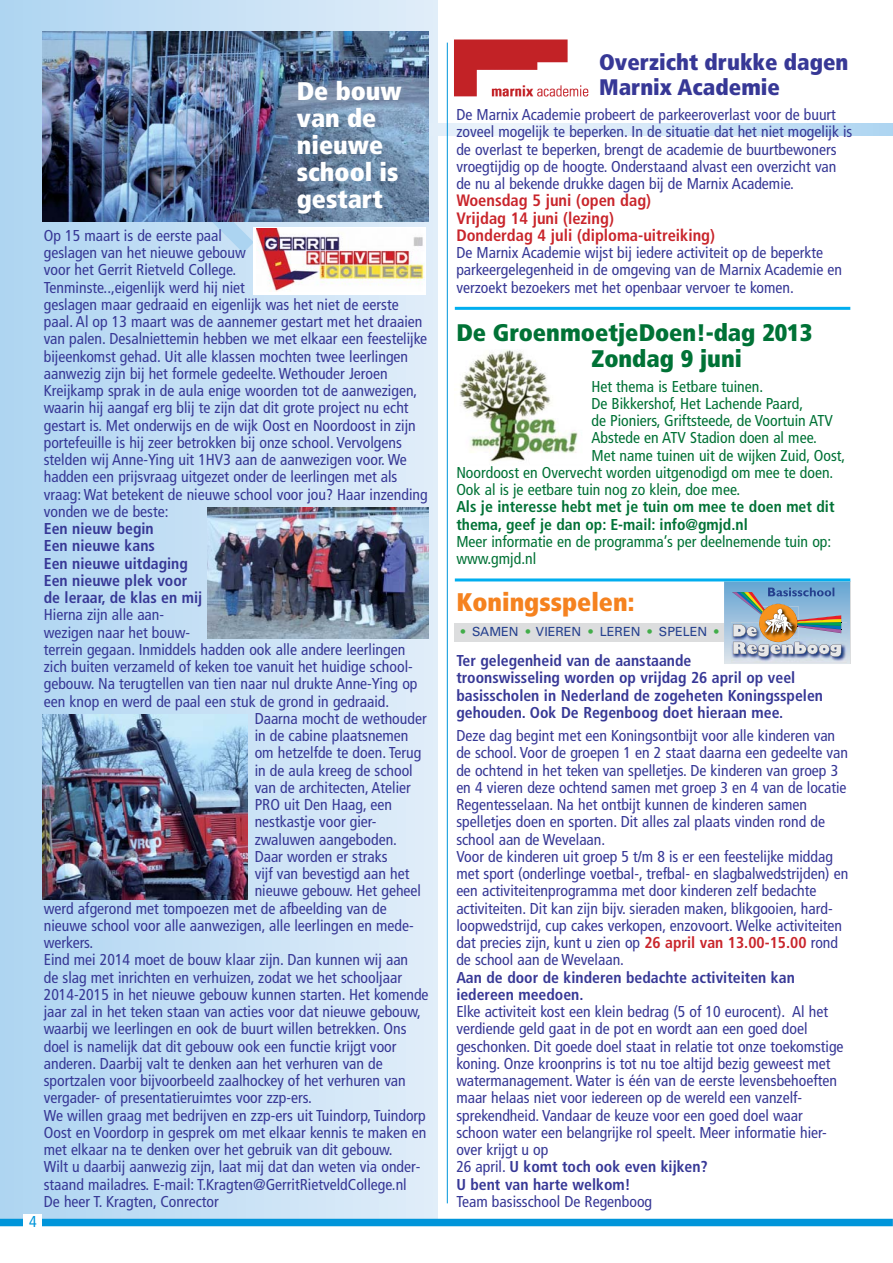
<style>
.page{position:relative;width:893px;height:1263px;background:#fff}
.page>*{position:absolute;margin:0;border:0;box-sizing:border-box;transform-origin:0 0}
.t1{font:900 condensed 25.5px/27px "Frutiger";color:#fff}
.t2{font:900 condensed 25.5px "Frutiger";color:#f5821f}
.t3{font:900 condensed 24px/25.5px "Frutiger";color:#007236}
.t4{font:900 condensed 22.5px "Frutiger";color:#373896}
.t5{font:700 condensed 16.5px/17.2px "Frutiger";color:#c9252b}
.t6{font:condensed 15.75px/17.2px "Frutiger";color:#373896}
.t7{font:condensed 15.75px/17.2px "Frutiger";color:#007236}
.t8{font:700 condensed 15.75px/17.2px "Frutiger";color:#373896}
.t9{font:700 condensed 15.75px/17.2px "Frutiger";color:#007236}
.t10{font:condensed 15.75px "Frutiger";color:#0095da}
.t11{font:12.6px "Univers+KDNQLH";color:#25408e}
.s1{color:#41ad49}
.s2{font-weight:700;color:#c9252b}
.s3{font-weight:700}
</style>
<div class="page">
<div style="left:0;top:0;width:438px;height:1219px;background:linear-gradient(to right,#aed5f1,#e0edf9)"></div>
<div style="left:0;top:1219px;width:892px;height:7px;background:#0095da"></div>
<div style="left:24px;top:1214px;width:18px;height:48px;background:#fff"></div>
<svg style="left:429px;top:123px;width:463px;height:12px;background:#d2e6f6"></svg>
<img style="left:207px;top:508px;width:221px;height:130px">
<div style="left:455px;top:623px;width:270px;height:19px;background:#dcddde"></div>
<img style="left:724px;top:582px;width:126px;height:82px">
<hr style="left:447px;top:43px;width:1px;height:1160px;background:#0095da">
<hr style="left:455px;top:307px;width:395px;height:3px;background:#00aeef">
<hr style="left:455px;top:578px;width:395px;height:3px;background:#00aeef">
<img style="left:42px;top:714px;width:205px;height:185px">
<img style="left:42px;top:32px;width:387px;height:189px">
<img style="left:459px;top:350px;width:119px;height:112px">
<img style="left:454px;top:39px;width:135px;height:58px">
<div style="left:253px;top:227px;width:173px;height:68px;background:#fff"></div>
<img style="left:267px;top:228px;width:157px;height:64px">
<img style="left:161px;top:160px;width:107px;height:107px">
<h3 class="t4" style="left:599px;top:53px;width:251px">Overzicht drukke dagen</h3>
<h1 class="t1" style="left:297px;top:80px;width:106px">De bouw</h1>
<h3 class="t4" style="left:599px;top:79px;width:182px">Marnix Academie</h3>
<h1 class="t1" style="left:297px;top:107px;width:103px">van de nieuwe school is gestart</h1>
<p class="t6" style="left:456px;top:107px;width:398px">De Marnix Academie probeert de parkeeroverlast voor de buurt zoveel mogelijk te beperken. In de situatie dat het niet mogelijk is de overlast te beperken, brengt de academie de buurtbewoners vroegtijdig op de hoogte. Onderstaand alvast een overzicht van de nu al bekende drukke dagen bij de Marnix Academie.</p>
<p class="t5" style="left:456px;top:193px;width:260px">Woensdag 5 juni (open dag)<br>Vrijdag 14 juni (lezing)<br>Donderdag 4 juli (diploma-uitreiking)</p>
<p class="t6" style="left:456px;top:245px;width:387px">De Marnix Academie wijst bij iedere activiteit op de beperkte parkeergelegenheid in de omgeving van de Marnix Academie en verzoekt bezoekers met het openbaar vervoer te komen.</p>
<p class="t6" style="left:44px;top:228px;width:385px">Op 15 maart is de eerste paal<br>geslagen van het nieuwe gebouw<br>voor het Gerrit Rietveld College.<br>Tenminste..,eigenlijk werd hij niet<br>geslagen maar gedraaid en eigenlijk was het niet de eerste paal. Al op 13 maart was de aannemer gestart met het draaien van palen. Desalniettemin hebben we met elkaar een feestelijke bijeenkomst gehad. Uit alle klassen mochten twee leerlingen aanwezig zijn bij het formele gedeelte. Wethouder Jeroen Kreijkamp sprak in de aula enige woorden tot de aanwezigen, waarin hij aangaf erg blij te zijn dat dit grote project nu echt gestart is. Met onderwijs en de wijk Oost en Noordoost in zijn portefeuille is hij zeer betrokken bij onze school. Vervolgens stelden wij Anne-Ying uit 1HV3 aan de aanwezigen voor. We hadden een prijsvraag uitgezet onder de leerlingen met als vraag: Wat betekent de nieuwe school voor jou? Haar inzending vonden we de beste:</p>
<p class="t8" style="left:44px;top:521px;width:160px">Een nieuw begin<br>Een nieuwe kans<br>Een nieuwe uitdaging<br>Een nieuwe plek voor de leraar, de klas en mij</p>
<p class="t6" style="left:44px;top:608px;width:122px">Hierna zijn alle aan-</p>
<p class="t6" style="left:44px;top:625px;width:148px">wezigen naar het bouw-</p>
<p class="t6" style="left:44px;top:642px;width:363px">terrein gegaan. Inmiddels hadden ook alle andere leerlingen</p>
<p class="t6" style="left:44px;top:659px;width:370px">zich buiten verzameld of keken toe vanuit het huidige school-</p>
<p class="t6" style="left:44px;top:677px;width:375px">gebouw. Na terugtellen van tien naar nul drukte Anne-Ying op</p>
<p class="t6" style="left:44px;top:694px;width:347px">een knop en werd de paal een stuk de grond in gedraaid.</p>
<p class="t6" style="left:255px;top:711px;width:173px">Daarna mocht de wethouder</p>
<p class="t6" style="left:255px;top:728px;width:155px">in de cabine plaatsnemen</p>
<p class="t6" style="left:255px;top:746px;width:168px">om hetzelfde te doen. Terug</p>
<p class="t6" style="left:255px;top:763px;width:160px">in de aula kreeg de school</p>
<p class="t6" style="left:255px;top:780px;width:158px">van de architecten, Atelier</p>
<p class="t6" style="left:255px;top:797px;width:139px">PRO uit Den Haag, een</p>
<p class="t6" style="left:255px;top:815px;width:123px">nestkastje voor gier-</p>
<p class="t6" style="left:255px;top:832px;width:144px">zwaluwen aangeboden.</p>
<p class="t6" style="left:255px;top:849px;width:134px">Daar worden er straks</p>
<p class="t6" style="left:255px;top:866px;width:156px">vijf van bevestigd aan het</p>
<p class="t6" style="left:255px;top:884px;width:168px">nieuwe gebouw. Het geheel</p>
<p class="t6" style="left:44px;top:901px;width:344px">werd afgerond met tompoezen met de afbeelding van de</p>
<p class="t6" style="left:44px;top:918px;width:371px">nieuwe school voor alle aanwezigen, alle leerlingen en mede-</p>
<p class="t6" style="left:44px;top:935px;width:51px">werkers.</p>
<p class="t6" style="left:44px;top:952px;width:366px">Eind mei 2014 moet de bouw klaar zijn. Dan kunnen wij aan</p>
<p class="t6" style="left:44px;top:970px;width:360px">de slag met inrichten en verhuizen, zodat we het schooljaar</p>
<p class="t6" style="left:44px;top:987px;width:386px">2014-2015 in het nieuwe gebouw kunnen starten. Het komende</p>
<p class="t6" style="left:44px;top:1004px;width:378px">jaar zal in het teken staan van acties voor dat nieuwe gebouw,</p>
<p class="t6" style="left:44px;top:1021px;width:364px">waarbij we leerlingen en ook de buurt willen betrekken. Ons</p>
<p class="t6" style="left:44px;top:1039px;width:354px">doel is namelijk dat dit gebouw ook een functie krijgt voor</p>
<p class="t6" style="left:44px;top:1056px;width:340px">anderen. Daarbij valt te denken aan het verhuren van de</p>
<p class="t6" style="left:44px;top:1073px;width:363px">sportzalen voor bijvoorbeeld zaalhockey of het verhuren van</p>
<p class="t6" style="left:44px;top:1090px;width:270px">vergader- of presentatieruimtes voor zzp-ers.</p>
<p class="t6" style="left:44px;top:1108px;width:383px">We willen graag met bedrijven en zzp-ers uit Tuindorp, Tuindorp</p>
<p class="t6" style="left:44px;top:1125px;width:384px">Oost en Voordorp in gesprek om met elkaar kennis te maken en</p>
<p class="t6" style="left:44px;top:1142px;width:350px">met elkaar na te denken over het gebruik van dit gebouw.</p>
<p class="t6" style="left:44px;top:1159px;width:378px">Wilt u daarbij aanwezig zijn, laat mij dat dan weten via onder-</p>
<p class="t6" style="left:44px;top:1177px;width:364px">staand mailadres. E-mail: T.Kragten@GerritRietveldCollege.nl</p>
<p class="t6" style="left:44px;top:1194px;width:176px">De heer T. Kragten, Conrector</p>
<h2 class="t3" style="left:591px;top:322px;width:222px;text-indent:-135px">De GroenmoetjeDoen!-dag 2013<br>Zondag 9 juni</h2>
<p class="t7" style="left:591px;top:379px;width:173px">Het thema is Eetbare tuinen.</p>
<p class="t7" style="left:591px;top:396px;width:213px">De Bikkershof, Het Lachende Paard,</p>
<p class="t7" style="left:591px;top:413px;width:243px">de Pioniers, Griftsteede, de Voortuin ATV</p>
<p class="t7" style="left:591px;top:431px;width:227px">Abstede en ATV Stadion doen al mee.</p>
<p class="t7" style="left:591px;top:448px;width:255px">Met name tuinen uit de wijken Zuid, Oost,</p>
<p class="t7" style="left:456px;top:465px;width:379px">Noordoost en Overvecht worden uitgenodigd om mee te doen.</p>
<p class="t7" style="left:456px;top:482px;width:285px">Ook al is je eetbare tuin nog zo klein, doe mee.</p>
<p class="t9" style="left:456px;top:500px;width:380px">Als je interesse hebt met je tuin om mee te doen met dit thema, geef je dan op: E-mail: info@gmjd.nl</p>
<p class="t7" style="left:456px;top:534px;width:376px">Meer informatie en de programma’s per deelnemende tuin op: www.gmjd.nl</p>
<h1 class="t2" style="left:456px;top:592px;width:179px">Koningsspelen:</h1>
<p class="t11" style="left:461px;top:625px;width:259px"><span class="s1">•</span> SAMEN <span class="s1">•</span> VIEREN <span class="s1">•</span> LEREN <span class="s1">•</span> SPELEN <span class="s1">•</span></p>
<p class="t8" style="left:456px;top:653px;width:368px">Ter gelegenheid van de aanstaande<br>troonswisseling worden op vrijdag 26 april op veel basisscholen in Nederland de zogeheten Koningsspelen gehouden. Ook De Regenboog doet hieraan mee.</p>
<p class="t6" style="left:456px;top:728px;width:393px">Deze dag begint met een Koningsontbijt voor alle kinderen van de school. Voor de groepen 1 en 2 staat daarna een gedeelte van de ochtend in het teken van spelletjes. De kinderen van groep 3 en 4 vieren deze ochtend samen met groep 3 en 4 van de locatie Regentesselaan. Na het ontbijt kunnen de kinderen samen spelletjes doen en sporten. Dit alles zal plaats vinden rond de school aan de Wevelaan.<br>Voor de kinderen uit groep 5 t/m 8 is er een feestelijke middag met sport (onderlinge voetbal-, trefbal- en slagbalwedstrijden) en een activiteitenprogramma met door kinderen zelf bedachte activiteiten. Dit kan zijn bijv. sieraden maken, blikgooien, hard&shy;loopwedstrijd, cup cakes verkopen, enzovoort. Welke activiteiten dat precies zijn, kunt u zien op <span class="s2">26 april van 13.00-15.00</span> rond de school aan de Wevelaan.</p>
<p class="t8" style="left:456px;top:970px;width:340px">Aan de door de kinderen bedachte activiteiten kan iedereen meedoen.</p>
<p class="t6" style="left:456px;top:1004px;width:389px">Elke activiteit kost een klein bedrag (5 of 10 eurocent). Al het verdiende geld gaat in de pot en wordt aan een goed doel geschonken. Dit goede doel staat in relatie tot onze toekomstige koning. Onze kroonprins is tot nu toe altijd bezig geweest met watermanagement. Water is één van de eerste levensbehoeften maar helaas niet voor iedereen op de wereld een vanzelf&shy;sprekendheid. Vandaar de keuze voor een goed doel waar schoon water een belangrijke rol speelt. Meer informatie hier&shy;over krijgt u op<br>26 april. <span class="s3">U komt toch ook even kijken?<br>U bent van harte welkom!</span></p>
<p class="t6" style="left:456px;top:1194px;width:197px">Team basisschool De Regenboog</p>
<p class="t10" style="left:29px;top:1216px;width:9px">4</p>
</div>
